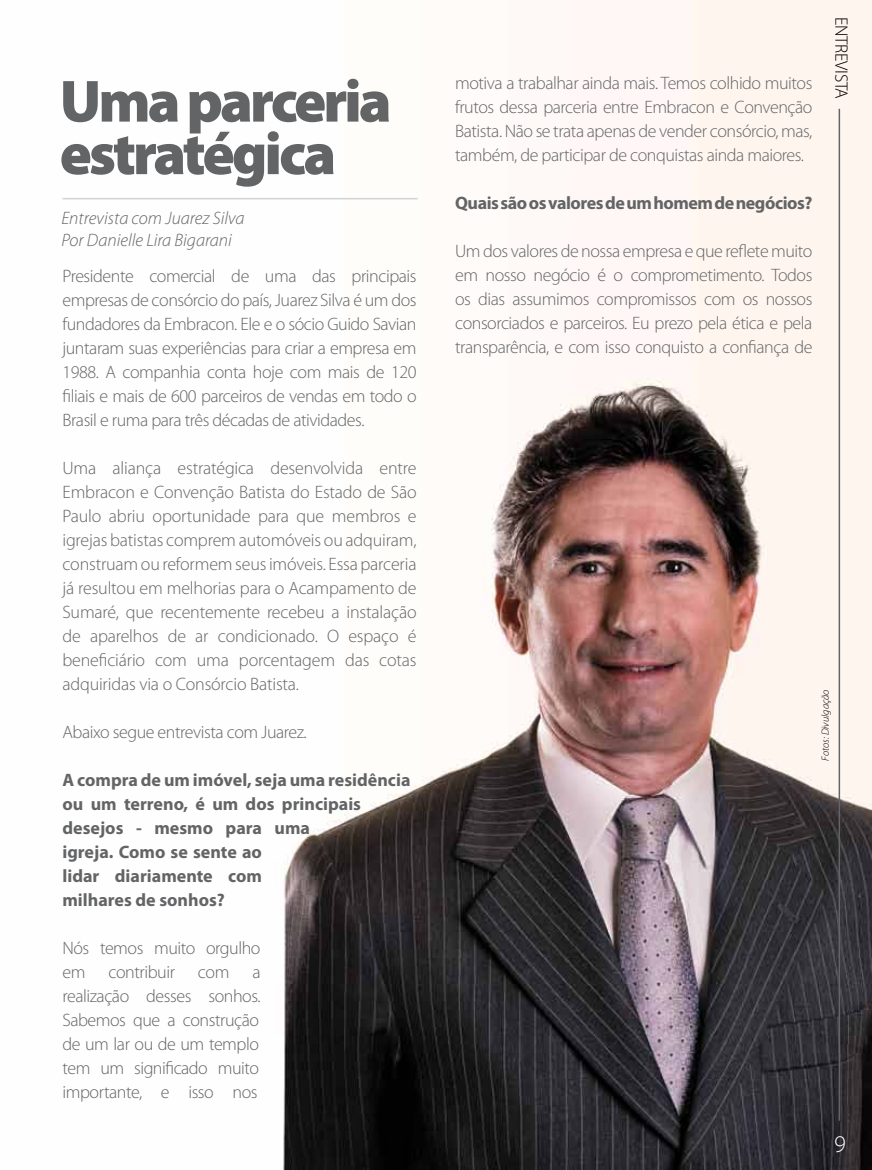
<style>
.page{position:relative;width:872px;height:1170px;background:#fff}
.page>*{position:absolute;margin:0;border:0;box-sizing:border-box;transform-origin:0 0}
.t1{font:900 60px/52.5px "Myriad Pro";color:#636466}
.t2{font:300 24px "Myriad Pro";color:#fff}
.t3{font:300 18px/24px "Myriad Pro";letter-spacing:-.025em;color:#636466;text-align:justify}
.t4{font:700 18px/24px "Myriad Pro";color:#636466}
.t5{font:italic 300 18px/21.6px "Myriad Pro";color:#636466}
.t6{font:700 18px "Myriad Pro";letter-spacing:-.025em;color:#636466}
.t7{font:300 18px "Myriad Pro";letter-spacing:-.02em;color:#000}
.t8{font:italic 300 10.5px "Myriad Pro";color:#000}
</style>
<div class="page">
<img style="left:62px;top:0;width:810px;height:1169px">
<hr style="left:838px;top:109px;width:2px;height:1011px;background:#636466">
<hr style="left:62px;top:198px;width:356px;height:1px;background:#d1d3d4">
<h1 class="t1" style="left:60px;top:76px;width:333px">Uma parceria estratégica</h1>
<p class="t5" style="left:61px;top:208px;width:185px">Entrevista com Juarez Silva<br>Por Danielle Lira Bigarani</p>
<p class="t3" style="left:62px;top:264px;width:356px">Presidente comercial de uma das principais empresas de consórcio do país, Juarez Silva é um dos fundadores da Embracon. Ele e o sócio Guido Savian juntaram suas experiências para criar a empresa em 1988. A companhia conta hoje com mais de 120 filiais e mais de 600 parceiros de vendas em todo o Brasil e ruma para três décadas de atividades.</p>
<p class="t3" style="left:62px;top:456px;width:356px">Uma aliança estratégica desenvolvida entre Embracon e Convenção Batista do Estado de São Paulo abriu oportunidade para que membros e igrejas batistas comprem automóveis ou adquiram, construam ou reformem seus imóveis. Essa parceria já resultou em melhorias para o Acampamento de Sumaré, que recentemente recebeu a instalação de aparelhos de ar condicionado. O espaço é beneficiário com uma porcentagem das cotas adquiridas via o Consórcio Batista.</p>
<p class="t3" style="left:62px;top:720px;width:246px">Abaixo segue entrevista com Juarez.</p>
<p class="t4" style="left:62px;top:767px;width:349px">A compra de um imóvel, seja uma residência ou um terreno, é um dos principais desejos - mesmo para uma<br>igreja. Como se sente ao<br>lidar diariamente com<br>milhares de sonhos?</p>
<p class="t3" style="left:62px;top:936px;width:200px">Nós temos muito orgulho em</p>
<p class="t3" style="left:108px;top:960px;width:68px">contribuir</p>
<p class="t3" style="left:198px;top:960px;width:33px">com</p>
<p class="t3" style="left:62px;top:960px;width:200px;text-indent:190px">a realização desses sonhos.<br>Sabemos que a construção de um lar ou de um templo tem um significado muito importante, e isso nos</p>
<p class="t3" style="left:455px;top:71px;width:359px">motiva a trabalhar ainda mais. Temos colhido muitos frutos dessa parceria entre Embracon e Convenção Batista. Não se trata apenas de vender consórcio, mas, também, de participar de conquistas ainda maiores.</p>
<p class="t6" style="left:455px;top:191px;width:359px">Quais são os valores de um homem de negócios?</p>
<p class="t3" style="left:455px;top:239px;width:359px">Um dos valores de nossa empresa e que reflete muito em nosso negócio é o comprometimento. Todos os dias assumimos compromissos com os nossos consorciados e parceiros. Eu prezo pela ética e pela transparência, e com isso conquisto a confiança de</p>
<p class="t7" style="left:851px;top:17px;width:82px;rotate:90deg">Entrevista</p>
<p class="t8" style="left:819px;top:760px;width:73px;rotate:-90deg">Fotos: Divulgação</p>
<h2 class="t2" style="left:834px;top:1130px;width:13px">9</h2>
</div>
